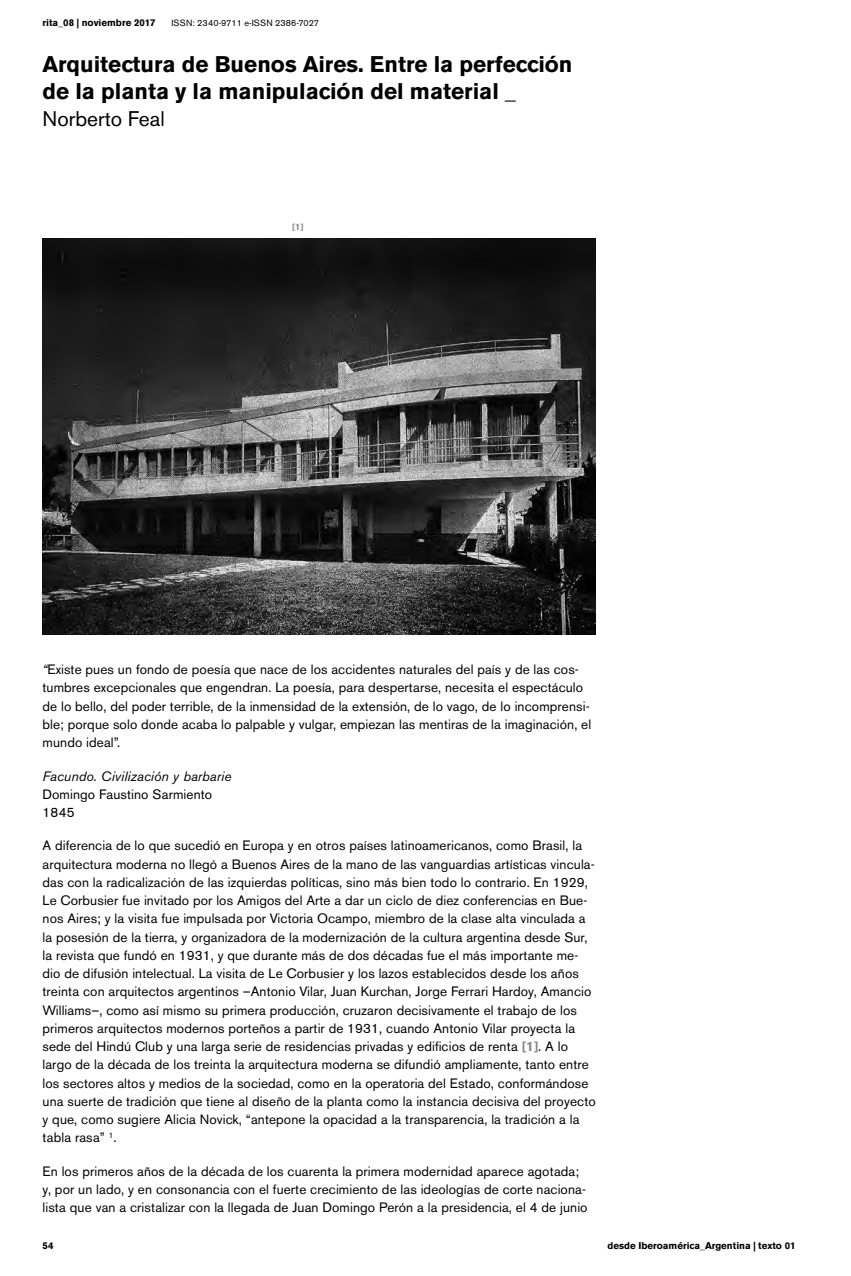
<style>
.page{position:relative;width:851px;height:1276px;background:#fff}
.page>*{position:absolute;margin:0;border:0;box-sizing:border-box;transform-origin:0 0}
.t1{font:700 22.5px/27px "Akzidenz Grotesk BE";color:#000}
.t2{font:21px "Akzidenz Grotesk BE";color:#000}
.t3{font:13.5px/18.3px "Akzidenz Grotesk BE";letter-spacing:.01em;color:#000}
.t4{font:italic 13.5px "Akzidenz Grotesk BE";letter-spacing:.01em;color:#000}
.t5{font:700 9.75px "Akzidenz Grotesk BE";color:#000}
.t6{font:9px "Akzidenz Grotesk BE";letter-spacing:.02em;color:#000}
.t7{font:700 9px "Akzidenz Grotesk BE";color:#87888a}
.s1{font-weight:400;font-size:21px}
.s2{font-style:italic}
.s3{font-weight:700;color:#87888a}
</style>
<div class="page">
<img style="left:43px;top:239px;width:552px;height:395px">
<p class="t5" style="left:43px;top:17px;width:114px">rita_08 | noviembre 2017</p>
<p class="t6" style="left:171px;top:17px;width:149px">ISSN: 2340-9711 e-ISSN 2386-7027</p>
<h1 class="t1" style="left:43px;top:51px;width:531px">Arquitectura de Buenos Aires. Entre la perfección de la planta y la manipulación del material <span class="s1">_</span></h1>
<h2 class="t2" style="left:43px;top:106px;width:124px">Norberto Feal</h2>
<p class="t7" style="left:292px;top:222px;width:13px">[1]</p>
<p class="t3" style="left:43px;top:660px;width:550px"><span class="s2">“</span>Existe pues un fondo de poesía que nace de los accidentes naturales del país y de las cos&shy;tumbres excepcionales que engendran. La poesía, para despertarse, necesita el espectáculo de lo bello, del poder terrible, de la inmensidad de la extensión, de lo vago, de lo incomprensi&shy;ble; porque solo donde acaba lo palpable y vulgar, empiezan las mentiras de la imaginación, el mundo ideal”.</p>
<p class="t4" style="left:43px;top:767px;width:190px">Facundo. Civilización y barbarie</p>
<p class="t3" style="left:43px;top:785px;width:171px">Domingo Faustino Sarmiento<br>1845</p>
<p class="t3" style="left:43px;top:836px;width:554px">A diferencia de lo que sucedió en Europa y en otros países latinoamericanos, como Brasil, la arquitectura moderna no llegó a Buenos Aires de la mano de las vanguardias artísticas vincula&shy;das con la radicalización de las izquierdas políticas, sino más bien todo lo contrario. En 1929, Le Corbusier fue invitado por los Amigos del Arte a dar un ciclo de diez conferencias en Bue&shy;nos Aires; y la visita fue impulsada por Victoria Ocampo, miembro de la clase alta vinculada a la posesión de la tierra, y organizadora de la modernización de la cultura argentina desde Sur, la revista que fundó en 1931, y que durante más de dos décadas fue el más importante me&shy;dio de difusión intelectual. La visita de Le Corbusier y los lazos establecidos desde los años treinta con arquitectos argentinos –Antonio Vilar, Juan Kurchan, Jorge Ferrari Hardoy, Amancio Williams–, como así mismo su primera producción, cruzaron decisivamente el trabajo de los primeros arquitectos modernos porteños a partir de 1931, cuando Antonio Vilar proyecta la sede del Hindú Club y una larga serie de residencias privadas y edificios de renta <span class="s3">[1]</span>. A lo largo de la década de los treinta la arquitectura moderna se difundió ampliamente, tanto entre los sectores altos y medios de la sociedad, como en la operatoria del Estado, conformándose una suerte de tradición que tiene al diseño de la planta como la instancia decisiva del proyecto y que, como sugiere Alicia Novick, “antepone la opacidad a la transparencia, la tradición a la tabla rasa” <sup>1</sup>.</p>
<p class="t3" style="left:43px;top:1161px;width:546px">En los primeros años de la década de los cuarenta la primera modernidad aparece agotada; y, por un lado, y en consonancia con el fuerte crecimiento de las ideologías de corte naciona&shy;lista que van a cristalizar con la llegada de Juan Domingo Perón a la presidencia, el 4 de junio</p>
<p class="t5" style="left:43px;top:1240px;width:13px">54</p>
<p class="t5" style="left:607px;top:1240px;width:190px">desde Iberoamérica_Argentina | texto 01</p>
</div>
